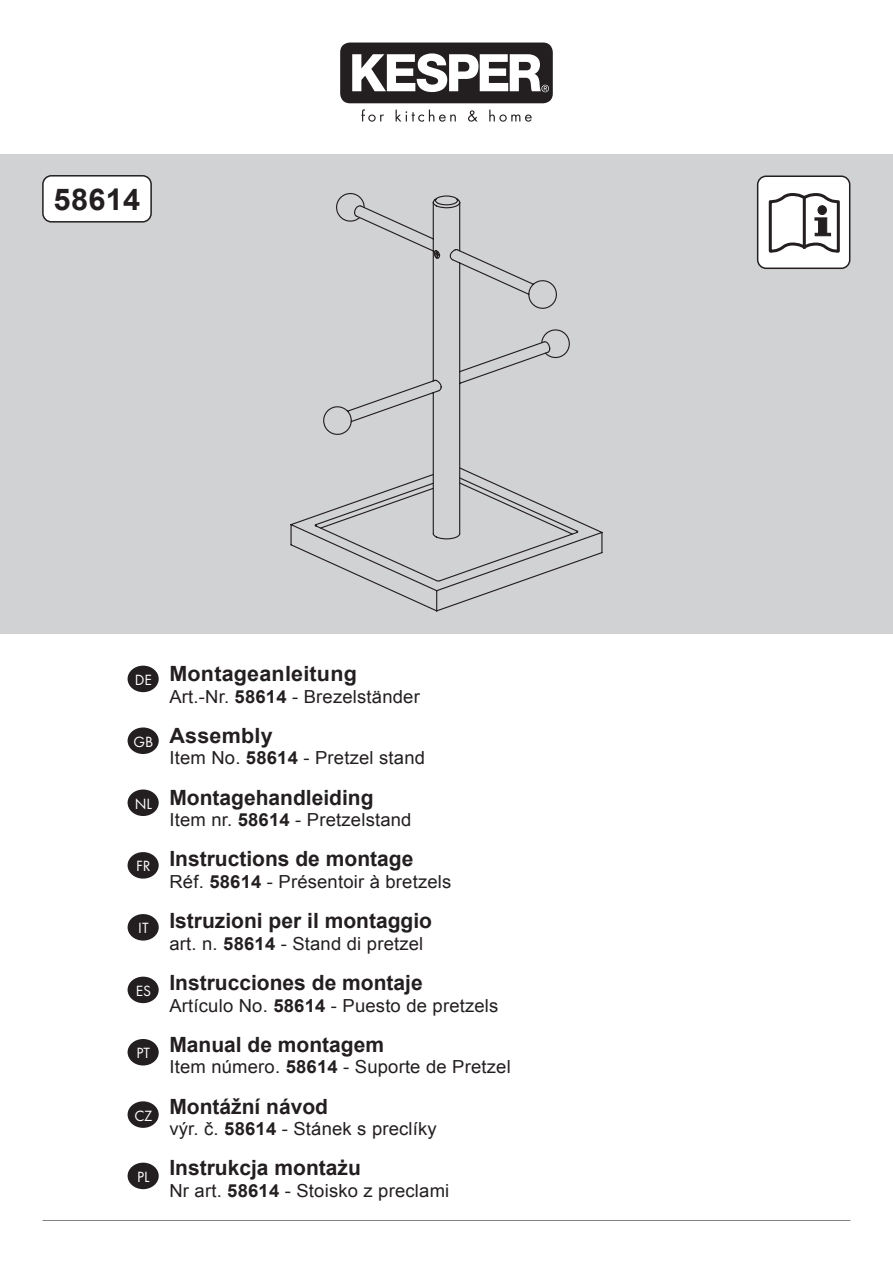
<style>
.page{position:relative;width:893px;height:1263px;background:#fff}
.page>*{position:absolute;margin:0;border:0;box-sizing:border-box;transform-origin:0 0}
.t1{font:700 30px "Arial";letter-spacing:.01em;color:#231f20}
.t2{font:700 21px "Arial";color:#231f20}
.t3{font:18px "Arial";letter-spacing:.01em;color:#231f20}
.t4{font:15.45px "Futura PT";color:#fff}
.s1{font-weight:700}
</style>
<div class="page">
<svg style="left:340px;top:43px;width:213px;height:60px"></svg>
<svg style="left:361px;top:109px;width:171px;height:13px"></svg>
<hr style="left:43px;top:1220px;width:807px;height:1px;background:#808285">
<div style="left:128px;top:666px;width:31px;height:26px;background:#231f20;border-radius:50%"></div>
<div style="left:128px;top:727px;width:31px;height:27px;background:#231f20;border-radius:50%"></div>
<div style="left:128px;top:789px;width:31px;height:27px;background:#231f20;border-radius:50%"></div>
<div style="left:128px;top:914px;width:31px;height:26px;background:#231f20;border-radius:50%"></div>
<div style="left:128px;top:977px;width:31px;height:26px;background:#231f20;border-radius:50%"></div>
<div style="left:128px;top:1039px;width:31px;height:26px;background:#231f20;border-radius:50%"></div>
<div style="left:128px;top:852px;width:31px;height:27px;background:#231f20;border-radius:50%"></div>
<div style="left:128px;top:1101px;width:31px;height:27px;background:#231f20;border-radius:50%"></div>
<div style="left:128px;top:1163px;width:31px;height:26px;background:#231f20;border-radius:50%"></div>
<div style="left:0;top:154px;width:893px;height:480px;background:#d1d2d4"></div>
<div style="left:43px;top:176px;width:108px;height:46px;background:#fff;border-radius:9px"></div>
<div style="left:42px;top:175px;width:110px;height:48px;border:2px solid #231f20;border-radius:9px"></div>
<div style="left:758px;top:176px;width:92px;height:92px;background:#fff;border-radius:9px"></div>
<div style="left:757px;top:175px;width:93px;height:94px;border:2px solid #231f20;border-radius:9px"></div>
<svg style="left:768px;top:193px;width:72px;height:60px"></svg>
<div style="left:818px;top:206px;width:8px;height:9px;background:#231f20;border-radius:50%"></div>
<div style="left:818px;top:206px;width:8px;height:9px;border:1px solid #231f20;border-radius:50%"></div>
<hr style="left:803px;top:198px;width:3px;height:49px;background:#231f20">
<svg style="left:290px;top:195px;width:313px;height:417px"></svg>
<svg style="left:335px;top:193px;width:107px;height:4px"></svg>
<svg style="left:314px;top:197px;width:265px;height:385px"></svg>
<h1 class="t1" style="left:54px;top:179px;width:88px">58614</h1>
<p class="t4" style="left:135px;top:670px;width:19px">DE</p>
<p class="t4" style="left:133px;top:732px;width:21px">GB</p>
<p class="t4" style="left:135px;top:794px;width:19px">NL</p>
<p class="t4" style="left:136px;top:857px;width:16px">FR</p>
<p class="t4" style="left:138px;top:919px;width:12px">IT</p>
<p class="t4" style="left:136px;top:981px;width:17px">ES</p>
<p class="t4" style="left:137px;top:1044px;width:15px">PT</p>
<p class="t4" style="left:134px;top:1106px;width:19px">CZ</p>
<p class="t4" style="left:137px;top:1167px;width:14px">PL</p>
<p class="t2" style="left:169px;top:660px;width:189px">Montageanleitung</p>
<p class="t3" style="left:169px;top:684px;width:252px">Art.-Nr. <span class="s1">58614</span> - Brezelständer</p>
<p class="t2" style="left:169px;top:721px;width:105px">Assembly</p>
<p class="t3" style="left:169px;top:746px;width:257px">Item No. <span class="s1">58614</span> - Pretzel stand</p>
<p class="t2" style="left:169px;top:783px;width:206px">Montagehandleiding</p>
<p class="t3" style="left:169px;top:808px;width:244px">Item nr. <span class="s1">58614</span> - Pretzelstand</p>
<p class="t2" style="left:169px;top:845px;width:245px">Instructions de montage</p>
<p class="t3" style="left:169px;top:870px;width:283px">Réf. <span class="s1">58614</span> - Présentoir à bretzels</p>
<p class="t2" style="left:169px;top:907px;width:264px">Istruzioni per il montaggio</p>
<p class="t3" style="left:169px;top:932px;width:255px">art. n. <span class="s1">58614</span> - Stand di pretzel</p>
<p class="t2" style="left:169px;top:969px;width:255px">Instrucciones de montaje</p>
<p class="t3" style="left:169px;top:993px;width:331px">Artículo No. <span class="s1">58614</span> - Puesto de pretzels</p>
<p class="t2" style="left:169px;top:1030px;width:216px">Manual de montagem</p>
<p class="t3" style="left:169px;top:1055px;width:343px">Item número. <span class="s1">58614</span> - Suporte de Pretzel</p>
<p class="t2" style="left:169px;top:1092px;width:160px">Montážní návod</p>
<p class="t3" style="left:169px;top:1117px;width:269px">výr. č. <span class="s1">58614</span> - Stánek s preclíky</p>
<p class="t2" style="left:169px;top:1154px;width:193px">Instrukcja montażu</p>
<p class="t3" style="left:169px;top:1179px;width:281px">Nr art. <span class="s1">58614</span> - Stoisko z preclami</p>
</div>
